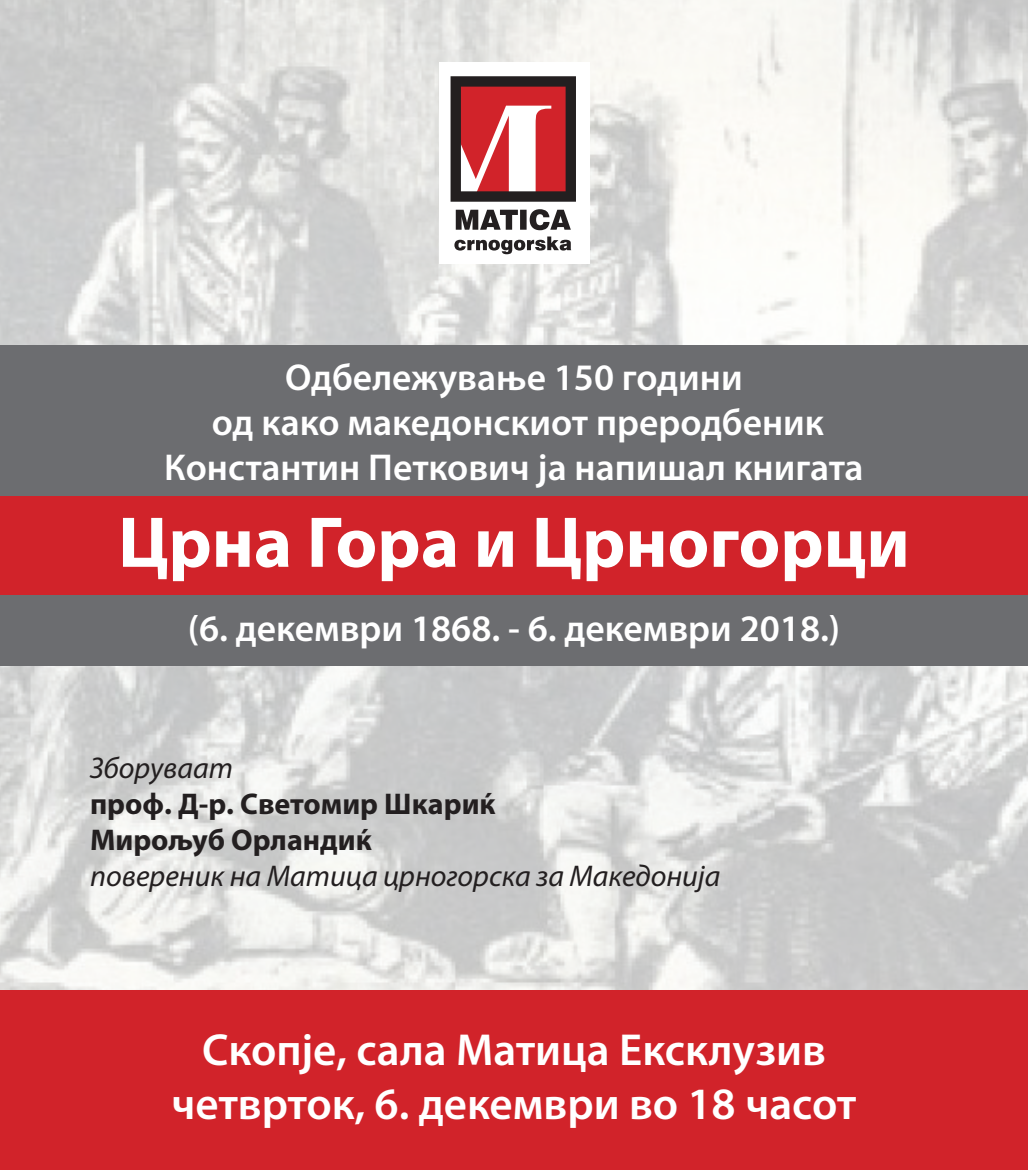
<style>
.page{position:relative;width:1028px;height:1170px;background:#fff}
.page>*{position:absolute;margin:0;border:0;box-sizing:border-box;transform-origin:0 0}
.t1{font:700 72.5px "Myriad Pro";color:#fff}
.t2{font:600 45px/54px "Myriad Pro";color:#fff;text-align:center}
.t3{font:600 37.5px/45px "Myriad Pro";color:#fff;text-align:center}
.t4{font:italic 30px "Myriad Pro";color:#231f20}
.t5{font:700 30px/36px "Myriad Pro";color:#231f20}
</style>
<div class="page">
<img style="left:0;top:0;width:1028px;height:990px">
<div style="left:0;top:990px;width:1028px;height:179px;background:#d1232a"></div>
<div style="left:0;top:495px;width:1028px;height:99px;background:#d1232a"></div>
<div style="left:0;top:345px;width:1028px;height:150px;background:#6c6d70"></div>
<div style="left:0;top:594px;width:1028px;height:71px;background:#6c6d70"></div>
<div style="left:439px;top:63px;width:150px;height:201px;background:#fff"></div>
<svg style="left:450px;top:76px;width:126px;height:126px"></svg>
<svg style="left:456px;top:209px;width:115px;height:21px"></svg>
<svg style="left:454px;top:236px;width:117px;height:18px"></svg>
<p class="t3" style="left:164px;top:353px;width:701px">Одбележување 150 години<br>од како македонскиот преродбеник<br>Константин Пeткович ја напишал книгата</p>
<h1 class="t1" style="left:118px;top:495px;width:793px">Црна Гора и Црногорци</h1>
<p class="t3" style="left:188px;top:604px;width:654px">(6. декември 1868. - 6. декември 2018.)</p>
<p class="t4" style="left:90px;top:749px;width:145px">Зборуваат</p>
<p class="t5" style="left:90px;top:785px;width:407px">проф. Д-р. Светомир Шкариќ<br>Мирољуб Орландиќ</p>
<p class="t4" style="left:90px;top:857px;width:632px">повереник на Матица црногорска за Македонија</p>
<p class="t2" style="left:171px;top:1021px;width:687px">Скопје, сала Матица Ексклузив четврток, 6. декември во 18 часот</p>
</div>
